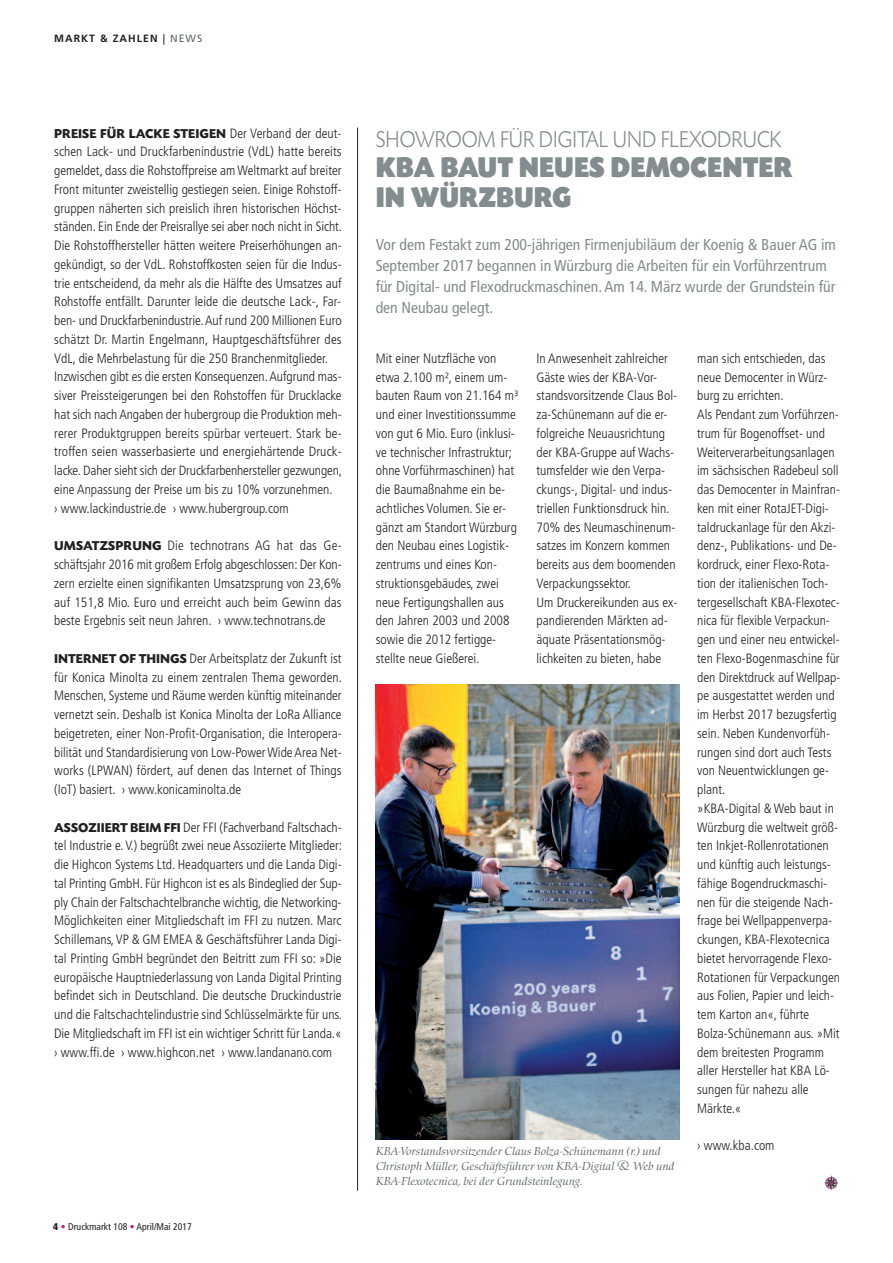
<style>
.page{position:relative;width:893px;height:1263px;background:#fff}
.page>*{position:absolute;margin:0;border:0;box-sizing:border-box;transform-origin:0 0}
.t1{font:30px/30px "Today SB Ultra";color:#838c8e;scale:.9 1}
.t2{font:300 24px "Today SB";letter-spacing:-.025em;color:#838c8e;scale:.9 1}
.t3{font:condensed 15.75px/21px "Frutiger LT Std";color:#838c8e}
.t4{font:300 condensed 13.5px/18.8px "Frutiger LT Std";color:#231f20}
.t5{font:700 13.5px "Today SB";letter-spacing:.005em;color:#231f20}
.t6{font:italic 12px/15px "Zapf Renais SB";color:#60696a}
.t7{font:700 10.5px "Frutiger LT Std";letter-spacing:.1em;color:#231f20}
.t8{font:condensed 9.75px "Frutiger LT Std";color:#231f20}
.s1{font-weight:400}
.s2{font-weight:400;color:#60696a}
.s3{font-family:"Frutiger LT Std";font-weight:300;font-stretch:condensed}
.s4{font-family:"Today SB";font-weight:700;font-stretch:normal}
.s5{font-weight:900}
.s6{font-family:"Frutiger";font-weight:700;color:#c61882}
.s7{font-family:"Frutiger";color:#c61882}
</style>
<div class="page">
<img style="left:376px;top:684px;width:303px;height:456px">
<svg style="left:824px;top:1175px;width:13px;height:16px"></svg>
<svg style="left:832px;top:1177px;width:7px;height:9px"></svg>
<hr style="left:357px;top:128px;width:1px;height:1063px;background:#231f20">
<p class="t7" style="left:54px;top:34px;width:150px">MARKT &amp; ZAHLEN <span class="s1">|</span> <span class="s2">NEWS</span></p>
<p class="t5" style="left:54px;top:125px;width:289px">PREISE FÜR LACKE STEIGEN <span class="s3">Der Verband der deut-</span></p>
<p class="t4" style="left:54px;top:143px;width:289px">schen Lack- und Druckfarbenindustrie (VdL) hatte bereits gemeldet, dass die Rohstoffpreise amWeltmarkt auf breiter Front mitunter zweistellig gestiegen seien. Einige Rohstoff&shy;gruppen näherten sich preislich ihren historischen Höchst&shy;ständen. Ein Ende der Preisrallye sei aber noch nicht in Sicht.<br>Die Rohstoffhersteller hätten weitere Preiserhöhungen an&shy;gekündigt, so der VdL. Rohstoffkosten seien für die Indus&shy;trie entscheidend, da mehr als die Hälfte des Umsatzes auf Rohstoffe entfällt. Darunter leide die deutsche Lack-, Far&shy;ben- und Druckfarbenindustrie.Auf rund 200 Millionen Euro schätzt Dr. Martin Engelmann, Hauptgeschäftsführer des VdL, die Mehrbelastung für die 250 Branchenmitglieder.<br>Inzwischen gibt es die ersten Konsequenzen.Aufgrund mas&shy;siver Preissteigerungen bei den Rohstoffen für Drucklacke hat sich nach Angaben der hubergroup die Produktion meh&shy;rerer Produktgruppen bereits spürbar verteuert. Stark be&shy;troffen seien wasserbasierte und energiehärtende Druck&shy;lacke. Daher sieht sich der Druckfarbenhersteller gezwungen, eine Anpassung der Preise um bis zu 10% vorzunehmen.<br>› www.lackindustrie.de › www.hubergroup.com</p>
<p class="t4" style="left:54px;top:537px;width:289px;text-align:justify"><span class="s4">UMSATZSPRUNG</span> Die technotrans AG hat das Ge&shy;schäftsjahr 2016 mit großem Erfolg abgeschlossen: Der Kon&shy;zern erzielte einen signifikanten Umsatzsprung von 23,6% auf 151,8 Mio. Euro und erreicht auch beim Gewinn das beste Ergebnis seit neun Jahren. › www.technotrans.de</p>
<p class="t4" style="left:54px;top:650px;width:289px;text-align:justify"><span class="s4">INTERNET OF THINGS</span> Der Arbeitsplatz der Zukunft ist für Konica Minolta zu einem zentralen Thema geworden.<br>Menschen, Systeme und Räume werden künftig miteinander vernetzt sein. Deshalb ist Konica Minolta der LoRa Alliance beigetreten, einer Non-Profit-Organisation, die Interopera&shy;bilität und Standardisierung von Low-PowerWide Area Net&shy;works (LPWAN) fördert, auf denen das Internet of Things (IoT) basiert. › www.konicaminolta.de</p>
<p class="t4" style="left:54px;top:818px;width:289px;text-align:justify"><span class="s4">ASSOZIIERT BEIM FFI</span> Der FFI (Fachverband Faltschach&shy;tel Industrie e. V.) begrüßt zwei neue Assoziierte Mitglieder: die Highcon Systems Ltd. Headquarters und die Landa Digi&shy;tal Printing GmbH. Für Highcon ist es als Bindeglied der Sup&shy;ply Chain der Faltschachtelbranche wichtig, die Networking-Möglichkeiten einer Mitgliedschaft im FFI zu nutzen. Marc Schillemans,VP &amp; GM EMEA &amp; Geschäftsführer Landa Digi&shy;tal Printing GmbH begründet den Beitritt zum FFI so: »Die europäische Hauptniederlassung von Landa Digital Printing befindet sich in Deutschland. Die deutsche Druckindustrie und die Faltschachtelindustrie sind Schlüsselmärkte für uns.<br>Die Mitgliedschaft im FFI ist ein wichtiger Schritt für Landa.« › www.ffi.de › www.highcon.net › www.landanano.com</p>
<p class="t8" style="left:53px;top:1222px;width:140px"><span class="s5">4</span> <span class="s6">•</span> Druckmarkt 108 <span class="s7">•</span> April/Mai 2017</p>
<h2 class="t2" style="left:376px;top:125px;width:452px">SHOWROOM FÜR DIGITAL UND FLEXODRUCK</h2>
<h1 class="t1" style="left:376px;top:152px;width:465px">KBA BAUT NEUES DEMOCENTER<br>IN WÜRZBURG</h1>
<p class="t3" style="left:376px;top:235px;width:462px">Vor dem Festakt zum 200-jährigen Firmenjubiläum der Koenig &amp; Bauer AG im September 2017 begannen in Würzburg die Arbeiten für ein Vorführzentrum für Digital- und Flexodruckmaschinen. Am 14. März wurde der Grundstein für den Neubau gelegt.</p>
<p class="t4" style="left:376px;top:350px;width:144px">Mit einer Nutzfläche von etwa 2.100 m², einem um&shy;bauten Raum von 21.164 m³ und einer Investitionssumme von gut 6 Mio. Euro (inklusi&shy;ve technischer Infrastruktur; ohne Vorführmaschinen) hat die Baumaßnahme ein be&shy;achtliches Volumen. Sie er&shy;gänzt am Standort Würzburg den Neubau eines Logistik&shy;zentrums und eines Kon&shy;struktionsgebäudes, zwei neue Fertigungshallen aus den Jahren 2003 und 2008 sowie die 2012 fertigge&shy;stellte neue Gießerei.</p>
<p class="t4" style="left:536px;top:350px;width:142px">In Anwesenheit zahlreicher<br>Gäste wies der KBA-Vor&shy;standsvorsitzende Claus Bol&shy;za-Schünemann auf die er&shy;folgreiche Neuausrichtung der KBA-Gruppe auf Wachs&shy;tumsfelder wie den Verpa&shy;ckungs-, Digital- und indus&shy;triellen Funktionsdruck hin.<br>70% des Neumaschinenum&shy;satzes im Konzern kommen bereits aus dem boomenden<br>Verpackungssektor.<br>Um Druckereikunden aus ex&shy;pandierenden Märkten ad&shy;äquate Präsentationsmög&shy;lichkeiten zu bieten, habe</p>
<p class="t4" style="left:697px;top:350px;width:145px">man sich entschieden, das neue Democenter in Würz&shy;burg zu errichten.<br>Als Pendant zum Vorführzen&shy;trum für Bogenoffset- und<br>Weiterverarbeitungsanlagen im sächsischen Radebeul soll das Democenter in Mainfran&shy;ken mit einer RotaJET-Digi&shy;taldruckanlage für den Akzi&shy;denz-, Publikations- und De&shy;kordruck, einer Flexo-Rota&shy;tion der italienischen Toch&shy;tergesellschaft KBA-Flexotec&shy;nica für flexible Verpackun&shy;gen und einer neu entwickel&shy;ten Flexo-Bogenmaschine für den Direktdruck auf Wellpap&shy;pe ausgestattet werden und im Herbst 2017 bezugsfertig sein. Neben Kundenvorfüh&shy;rungen sind dort auch Tests von Neuentwicklungen ge&shy;plant.<br>»KBA-Digital &amp; Web baut in<br>Würzburg die weltweit größ&shy;ten Inkjet-Rollenrotationen und künftig auch leistungs&shy;fähige Bogendruckmaschi&shy;nen für die steigende Nach&shy;frage bei Wellpappenverpa&shy;ckungen, KBA-Flexotecnica bietet hervorragende Flexo-<br>Rotationen für Verpackungen aus Folien, Papier und leich&shy;tem Karton an«, führte<br>Bolza-Schünemann aus. »Mit dem breitesten Programm aller Hersteller hat KBA Lö&shy;sungen für nahezu alle<br>Märkte.«</p>
<p class="t4" style="left:697px;top:1137px;width:79px">› www.kba.com</p>
<p class="t6" style="left:376px;top:1143px;width:300px">KBA-Vorstandsvorsitzender Claus Bolza-Schünemann (r.) und<br>Christoph Müller, Geschäftsführer von KBA-Digital &amp; Web und<br>KBA-Flexotecnica, bei der Grundsteinlegung.</p>
</div>
